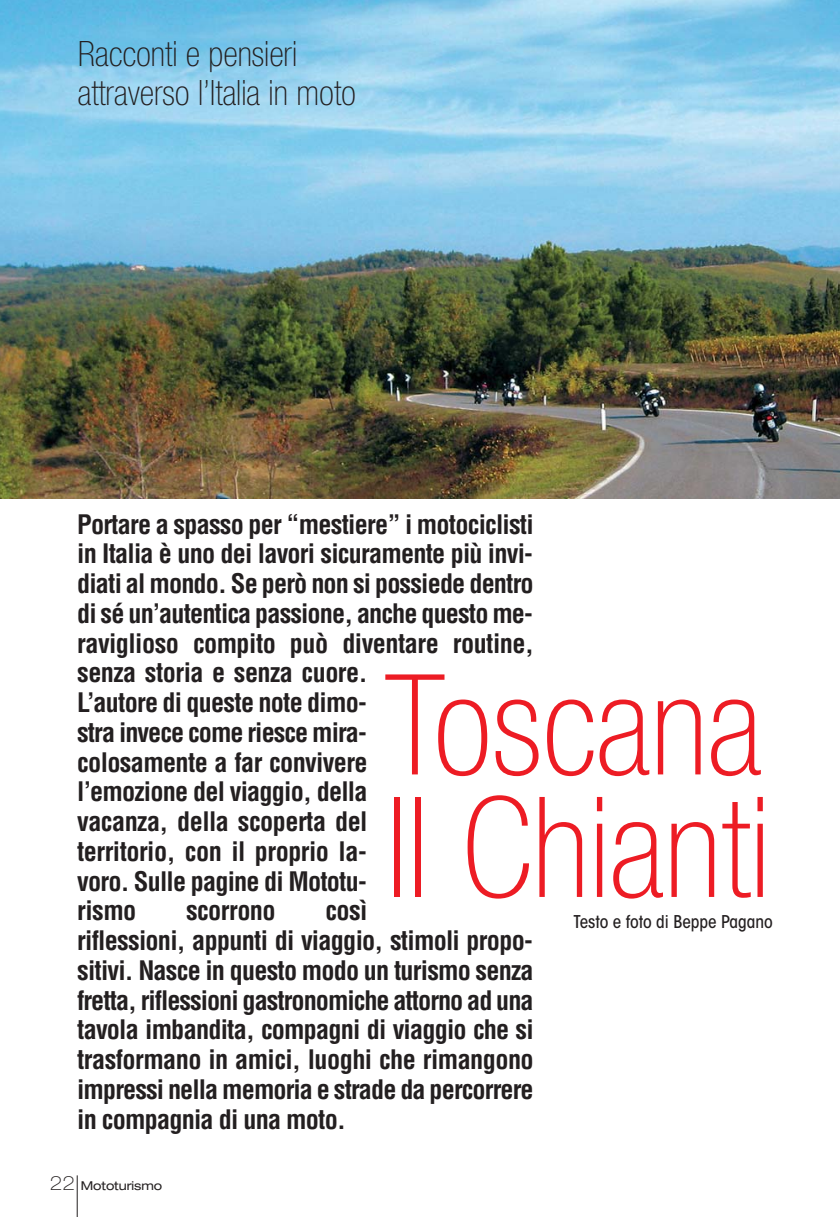
<style>
.page{position:relative;width:840px;height:1217px;background:#fff}
.page>*{position:absolute;margin:0;border:0;box-sizing:border-box;transform-origin:0 0}
.t1{font:100 condensed 140px/122.5px "Helvetica Neue";color:#ed1c24}
.t2{font:100 condensed 35px/38.5px "Helvetica Neue";color:#231f20}
.t3{font:700 condensed 26.25px/29.8px "Helvetica";letter-spacing:-.03em;color:#231f20}
.t4{font:500 condensed 17.5px "ITC Avant Garde Std";color:#231f20}
.t5{font:expanded 12.25px "Helvetica Neue";letter-spacing:-.005em;color:#231f20}
.s1{font-weight:100;font-size:19.25px}
</style>
<div class="page">
<img style="left:0;top:0;width:839px;height:498px">
<hr style="left:77px;top:1175px;width:1px;height:42px;background:#231f20">
<h2 class="t2" style="left:78px;top:38px;width:279px">Racconti e pensieri attraverso l’Italia in moto</h2>
<p class="t3" style="left:77px;top:511px;width:458px">Portare a spasso per “mestiere” i motociclisti in Italia è uno dei lavori sicuramente più invi&shy;diati al mondo. Se però non si possiede dentro di sé un’autentica passione, anche questo me&shy;raviglioso compito può diventare routine, senza storia e senza cuore.<br>L’autore di queste note dimo-<br>stra invece come riesce mira-<br>colosamente a far convivere<br>l’emozione del viaggio, della<br>vacanza, della scoperta del<br>territorio, con il proprio la-<br>voro. Sulle pagine di Mototu-<br>rismo</p>
<h1 class="t1" style="left:385px;top:675px;width:387px">Toscana<br>Il Chianti</h1>
<p class="t4" style="left:573px;top:913px;width:201px">Testo e foto di Beppe Pagano</p>
<p class="t3" style="left:77px;top:898px;width:458px;text-indent:248px">così<br>riflessioni, appunti di viaggio, stimoli propo&shy;sitivi. Nasce in questo modo un turismo senza fretta, riflessioni gastronomiche attorno ad una tavola imbandita, compagni di viaggio che si trasformano in amici, luoghi che rimangono impressi nella memoria e strade da percorrere in compagnia di una moto.</p>
<p class="t3" style="left:186px;top:898px;width:91px">scorrono</p>
<p class="t5" style="left:50px;top:1181px;width:114px"><span class="s1">22</span> Mototurismo</p>
</div>
